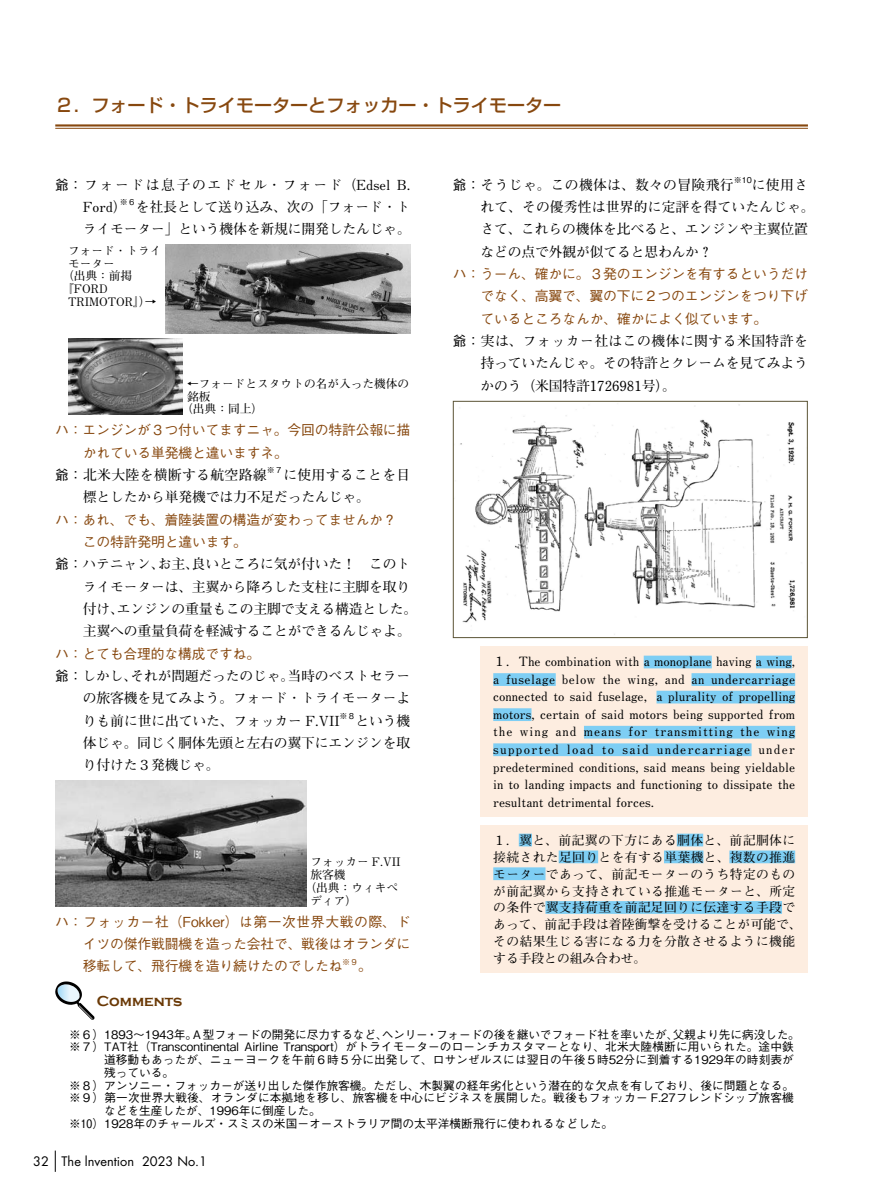
<style>
.page{position:relative;width:893px;height:1191px;background:#fff}
.page>*{position:absolute;margin:0;border:0;box-sizing:border-box;transform-origin:0 0}
.t1{font:500 18px "Shin Go Pr 6 N";color:#87480f}
.t2{font:700 14.85px "Copperplate Gothic";color:#6a3906}
.t3{font:700 13.8px/22.4px "Futo Min A101 Pr 6 N";letter-spacing:-.01em;color:#000}
.t4{font:500 13.8px/22.4px "Gothic BBB Pr 6 N";letter-spacing:-.01em;color:#87480f;text-align:justify}
.t5{font:700 13.8px/22.4px "Futo Min A101 Pr 6 N";letter-spacing:.115em;color:#000}
.t6{font:700 13.8px "Futo Min A101 Pr 6 N";letter-spacing:.02em;color:#000}
.t7{font:700 13.8px "Futo Min A101 Pr 6 N";letter-spacing:.025em;color:#000}
.t8{font:700 12.75px/17.5px "Futo Min A101 Pr 6 N";letter-spacing:.03em;color:#000;text-align:justify}
.t9{font:12.75px "Futura";color:#000}
.t10{font:500 11.7px "Gothic BBB Pr 6 N";color:#000}
.t11{font:700 11.7px "Futo Min A101 Pr 6 N";color:#000}
.t12{font:500 8.1px "Gothic BBB Pr 6 N";color:#000}
.t13{font:500 8.1px "Gothic BBB Pr 6 N";color:#87480f}
.s1{font-family:"Gothic BBB Pr 6 N";font-weight:500}
</style>
<div class="page">
<svg style="left:55px;top:1150px;width:1px;height:21px"></svg>
<hr style="left:55px;top:124px;width:753px;height:2px;background:#87480f">
<hr style="left:55px;top:128px;width:753px;height:1px;background:#87480f">
<svg style="left:55px;top:981px;width:40px;height:38px"></svg>
<img style="left:68px;top:338px;width:114px;height:77px">
<img style="left:55px;top:780px;width:251px;height:126px">
<img style="left:166px;top:244px;width:244px;height:90px">
<img style="left:460px;top:404px;width:335px;height:231px">
<div style="left:453px;top:401px;width:355px;height:237px;border:1px solid #5b5436"></div>
<div style="left:480px;top:646px;width:328px;height:170px;background:#fdede0"></div>
<div style="left:644px;top:655px;width:68px;height:13px;background:#7ecef4"></div>
<div style="left:756px;top:655px;width:36px;height:13px;background:#7ecef4"></div>
<div style="left:493px;top:673px;width:63px;height:13px;background:#7ecef4"></div>
<div style="left:691px;top:673px;width:104px;height:13px;background:#7ecef4"></div>
<div style="left:656px;top:690px;width:139px;height:13px;background:#7ecef4"></div>
<div style="left:493px;top:708px;width:38px;height:13px;background:#7ecef4"></div>
<div style="left:584px;top:726px;width:211px;height:12px;background:#7ecef4"></div>
<div style="left:493px;top:743px;width:258px;height:13px;background:#7ecef4"></div>
<div style="left:480px;top:825px;width:328px;height:148px;background:#fdede0"></div>
<div style="left:519px;top:833px;width:13px;height:13px;background:#7ecef4"></div>
<div style="left:677px;top:833px;width:26px;height:13px;background:#7ecef4"></div>
<div style="left:559px;top:850px;width:39px;height:13px;background:#7ecef4"></div>
<div style="left:664px;top:850px;width:39px;height:13px;background:#7ecef4"></div>
<div style="left:729px;top:850px;width:66px;height:13px;background:#7ecef4"></div>
<div style="left:493px;top:867px;width:52px;height:13px;background:#7ecef4"></div>
<div style="left:545px;top:901px;width:237px;height:13px;background:#7ecef4"></div>
<h1 class="t1" style="left:55px;top:90px;width:507px">２．フォード・トライモーターとフォッカー・トライモーター</h1>
<p class="t5" style="left:83px;top:173px;width:329px;text-indent:-28px"><span class="s1">爺：</span>フォードは息子のエドセル・フォード（Edsel B.<br>Ford）</p>
<p class="t12" style="left:120px;top:196px;width:17px">※６</p>
<p class="t3" style="left:83px;top:195px;width:329px;text-align:right">を社長として送り込み、次の「フォード・ト<br>ライモーター」という機体を新規に開発したんじゃ。</p>
<p class="t11" style="left:68px;top:241px;width:95px">フォード・トライ</p>
<p class="t11" style="left:68px;top:254px;width:48px">モーター</p>
<p class="t11" style="left:62px;top:267px;width:72px">（出典：前掲</p>
<p class="t11" style="left:62px;top:280px;width:47px">『FORD</p>
<p class="t11" style="left:68px;top:292px;width:90px">TRIMOTOR』）→</p>
<p class="t11" style="left:187px;top:374px;width:224px">←フォードとスタウトの名が入った機体の</p>
<p class="t11" style="left:187px;top:387px;width:25px">銘板</p>
<p class="t11" style="left:181px;top:400px;width:83px">（出典：同上）</p>
<p class="t4" style="left:83px;top:418px;width:329px;text-indent:-28px">ハ：エンジンが３つ付いてますニャ。今回の特許公報に描かれている単発機と違いますネ。</p>
<p class="t7" style="left:55px;top:464px;width:213px"><span class="s1">爺：</span>北米大陸を横断する航空路線</p>
<p class="t12" style="left:267px;top:464px;width:18px">※７</p>
<p class="t3" style="left:83px;top:463px;width:329px;text-indent:200px">に使用することを目標としたから単発機では力不足だったんじゃ。</p>
<p class="t4" style="left:83px;top:507px;width:329px;text-indent:-28px">ハ：あれ、でも、着陸装置の構造が変わってませんか？　この特許発明と違います。</p>
<p class="t3" style="left:83px;top:552px;width:336px;text-indent:-28px"><span class="s1">爺：</span>ハテニャン、お主、良いところに気が付いた！　このトライモーターは、主翼から降ろした支柱に主脚を取り付け、エンジンの重量もこの主脚で支える構造とした。主翼への重量負荷を軽減することができるんじゃよ。</p>
<p class="t4" style="left:55px;top:641px;width:207px">ハ：とても合理的な構成ですね。</p>
<p class="t3" style="left:83px;top:664px;width:329px;text-align:justify;text-indent:-28px"><span class="s1">爺：</span>しかし、それが問題だったのじゃ。当時のベストセラーの旅客機を見てみよう。フォード・トライモーターよりも前に世に出ていた、フォッカー F.VII</p>
<p class="t12" style="left:340px;top:709px;width:17px">※８</p>
<p class="t3" style="left:83px;top:709px;width:329px;text-align:justify;text-indent:273px">という機体じゃ。同じく胴体先頭と左右の翼下にエンジンを取り付けた３発機じゃ。</p>
<p class="t11" style="left:310px;top:852px;width:92px">フォッカー F.VII</p>
<p class="t11" style="left:310px;top:865px;width:37px">旅客機</p>
<p class="t11" style="left:305px;top:878px;width:95px">（出典：ウィキペ</p>
<p class="t11" style="left:310px;top:891px;width:48px">ディア）</p>
<p class="t4" style="left:83px;top:909px;width:329px;text-indent:-28px">ハ：フォッカー社（Fokker）は第一次世界大戦の際、ドイツの傑作戦闘機を造った会社で、戦後はオランダに移転して、飛行機を造り続けたのでしたね</p>
<p class="t13" style="left:342px;top:955px;width:17px">※９</p>
<p class="t4" style="left:358px;top:954px;width:15px">。</p>
<p class="t2" style="left:97px;top:992px;width:87px">Comments</p>
<p class="t6" style="left:453px;top:174px;width:282px"><span class="s1">爺：</span>そうじゃ。この機体は、数々の冒険飛行</p>
<p class="t12" style="left:734px;top:173px;width:20px">※10</p>
<p class="t3" style="left:480px;top:173px;width:336px;text-indent:271px">に使用されて、その優秀性は世界的に定評を得ていたんじゃ。さて、これらの機体を比べると、エンジンや主翼位置などの点で外観が似てると思わんか？</p>
<p class="t4" style="left:480px;top:262px;width:329px;text-indent:-28px">ハ：うーん、確かに。３発のエンジンを有するというだけでなく、高翼で、翼の下に２つのエンジンをつり下げているところなんか、確かによく似ています。</p>
<p class="t3" style="left:480px;top:329px;width:329px;text-align:justify;text-indent:-28px"><span class="s1">爺：</span>実は、フォッカー社はこの機体に関する米国特許を持っていたんじゃ。その特許とクレームを見てみようかのう（米国特許1726981号）。</p>
<p class="t8" style="left:493px;top:652px;width:303px">１．The combination with a monoplane having a wing, a fuselage below the wing, and an undercarriage connected to said fuselage，a plurality of propelling motors, certain of said motors being supported from the wing and means for transmitting the wing supported load to said undercarriage under predetermined conditions, said means being yieldable in to landing impacts and functioning to dissipate the resultant detrimental forces.</p>
<p class="t8" style="left:493px;top:831px;width:310px;line-height:16.8px;text-align:left">１．翼と、前記翼の下方にある胴体と、前記胴体に接続された足回りとを有する単葉機と、複数の推進モーターであって、前記モーターのうち特定のものが前記翼から支持されている推進モーターと、所定の条件で翼支持荷重を前記足回りに伝達する手段であって、前記手段は着陸衝撃を受けることが可能で、その結果生じる害になる力を分散させるように機能する手段との組み合わせ。</p>
<p class="t10" style="left:69px;top:1024px;width:732px">※６）1893～1943年。Ａ型フォードの開発に尽力するなど、ヘンリー・フォードの後を継いでフォード社を率いたが、父親より先に病没した。</p>
<p class="t10" style="left:69px;top:1037px;width:726px">※７）TAT社（Transcontinental Airline Transport）がトライモーターのローンチカスタマーとなり、北米大陸横断に用いられた。途中鉄</p>
<p class="t10" style="left:104px;top:1050px;width:691px">道移動もあったが、ニューヨークを午前６時５分に出発して、ロサンぜルスには翌日の午後５時52分に到着する1929年の時刻表が</p>
<p class="t10" style="left:104px;top:1063px;width:72px">残っている。</p>
<p class="t10" style="left:69px;top:1075px;width:726px">※８）アンソニー・フォッカーが送り出した傑作旅客機。ただし、木製翼の経年劣化という潜在的な欠点を有しており、後に問題となる。</p>
<p class="t10" style="left:69px;top:1088px;width:726px">※９）第一次世界大戦後、オランダに本拠地を移し、旅客機を中心にビジネスを展開した。戦後もフォッカー F.27フレンドシップ旅客機</p>
<p class="t10" style="left:104px;top:1101px;width:218px">などを生産したが、1996年に倒産した。</p>
<p class="t10" style="left:69px;top:1114px;width:545px">※10）1928年のチャールズ・スミスの米国－オーストラリア間の太平洋横断飛行に使われるなどした。</p>
<p class="t9" style="left:33px;top:1152px;width:175px">32 The lnvention 2023 No.1</p>
</div>
